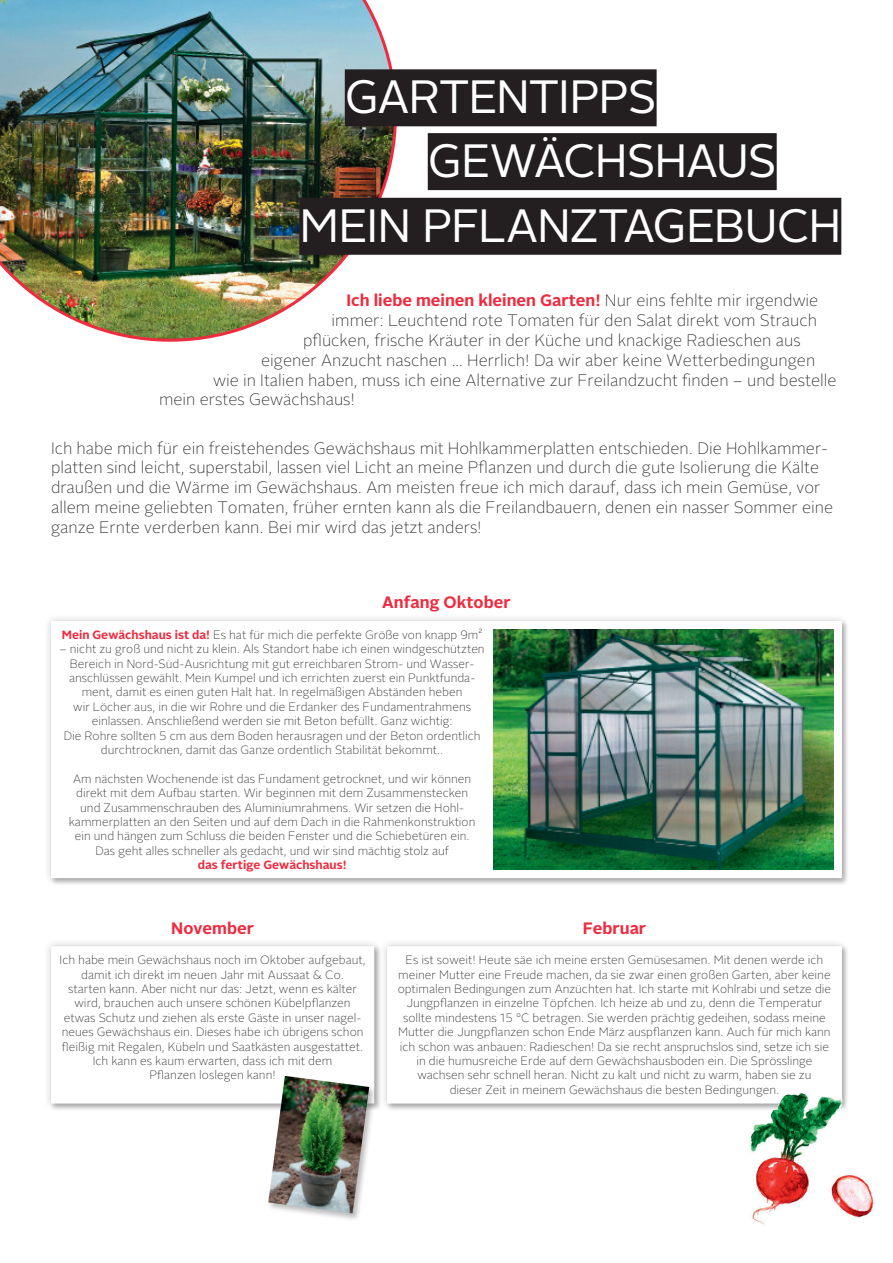
<style>
.page{position:relative;width:893px;height:1263px;background:#fff}
.page>*{position:absolute;margin:0;border:0;box-sizing:border-box;transform-origin:0 0}
.t1{font:46.65px "OTTO Sans";letter-spacing:-.025em;color:#fff}
.t2{font:100 16.5px/19.8px "OTTO Sans";color:#231f20}
.t3{font:700 16.5px "OTTO Sans";color:#ee2c3f}
.t4{font:100 12px/14.4px "OTTO Sans";color:#231f20;text-align:center}
.t5{font:700 12px "OTTO Sans";color:#ee2c3f}
.s1{font-weight:100;color:#231f20}
.s2{font-weight:700;color:#ee2c3f}
</style>
<div class="page">
<img style="left:0;top:0;width:397px;height:342px">
<div style="left:345px;top:69px;width:312px;height:57px;background:#231f20"></div>
<div style="left:428px;top:133px;width:349px;height:57px;background:#231f20"></div>
<div style="left:299px;top:198px;width:542px;height:57px;background:#231f20"></div>
<div style="left:43px;top:613px;width:807px;height:273px;background:#231f20;opacity:.2"></div>
<div style="left:51px;top:621px;width:791px;height:257px;background:#fff"></div>
<div style="left:43px;top:938px;width:339px;height:173px;background:#231f20;opacity:.2"></div>
<div style="left:51px;top:946px;width:323px;height:157px;background:#fff"></div>
<div style="left:379px;top:938px;width:471px;height:173px;background:#231f20;opacity:.2"></div>
<div style="left:387px;top:946px;width:455px;height:157px;background:#fff"></div>
<img style="left:493px;top:629px;width:340px;height:241px">
<img style="left:738px;top:1091px;width:136px;height:134px">
<div style="left:267px;top:1074px;width:111px;height:148px;background:#231f20;opacity:.3"></div>
<img style="left:268px;top:1076px;width:101px;height:137px">
<h1 class="t1" style="left:345px;top:69px;width:313px">GARTENTIPPS</h1>
<h1 class="t1" style="left:428px;top:132px;width:350px">GEWÄCHSHAUS</h1>
<h1 class="t1" style="left:299px;top:197px;width:543px">MEIN PFLANZTAGEBUCH</h1>
<h2 class="t3" style="left:347px;top:290px;width:473px">Ich liebe meinen kleinen Garten! <span class="s1">Nur eins fehlte mir irgendwie</span></h2>
<h2 class="t2" style="left:332px;top:310px;width:487px">immer: Leuchtend rote Tomaten für den Salat direkt vom Strauch</h2>
<h2 class="t2" style="left:303px;top:330px;width:499px">pflücken, frische Kräuter in der Küche und knackige Radieschen aus</h2>
<h2 class="t2" style="left:261px;top:350px;width:556px">eigener Anzucht naschen … Herrlich! Da wir aber keine Wetterbedingungen</h2>
<h2 class="t2" style="left:213px;top:370px;width:625px">wie in Italien haben, muss ich eine Alternative zur Freilandzucht finden – und bestelle</h2>
<h2 class="t2" style="left:159px;top:390px;width:198px">mein erstes Gewächshaus!</h2>
<p class="t2" style="left:51px;top:438px;width:784px">Ich habe mich für ein freistehendes Gewächshaus mit Hohlkammerplatten entschieden. Die Hohlkammer&shy;platten sind leicht, superstabil, lassen viel Licht an meine Pflanzen und durch die gute Isolierung die Kälte draußen und die Wärme im Gewächshaus. Am meisten freue ich mich darauf, dass ich mein Gemüse, vor allem meine geliebten Tomaten, früher ernten kann als die Freilandbauern, denen ein nasser Sommer eine ganze Ernte verderben kann. Bei mir wird das jetzt anders!</p>
<h2 class="t3" style="left:382px;top:592px;width:130px">Anfang Oktober</h2>
<p class="t4" style="left:62px;top:627px;width:422px"><span class="s2">Mein Gewächshaus ist da!</span> Es hat für mich die perfekte Größe von knapp 9m²</p>
<p class="t4" style="left:60px;top:642px;width:427px">– nicht zu groß und nicht zu klein. Als Standort habe ich einen windgeschützten Bereich in Nord-Süd-Ausrichtung mit gut erreichbaren Strom- und Wasser&shy;anschlüssen gewählt. Mein Kumpel und ich errichten zuerst ein Punktfunda&shy;ment, damit es einen guten Halt hat. In regelmäßigen Abständen heben<br>wir Löcher aus, in die wir Rohre und die Erdanker des Fundamentrahmens einlassen. Anschließend werden sie mit Beton befüllt. Ganz wichtig:<br>Die Rohre sollten 5 cm aus dem Boden herausragen und der Beton ordentlich durchtrocknen, damit das Ganze ordentlich Stabilität bekommt..</p>
<p class="t4" style="left:69px;top:771px;width:408px">Am nächsten Wochenende ist das Fundament getrocknet, und wir können direkt mit dem Aufbau starten. Wir beginnen mit dem Zusammenstecken und Zusammenschrauben des Aluminiumrahmens. Wir setzen die Hohl&shy;kammerplatten an den Seiten und auf dem Dach in die Rahmenkonstruktion ein und hängen zum Schluss die beiden Fenster und die Schiebetüren ein.<br>Das geht alles schneller als gedacht, und wir sind mächtig stolz auf</p>
<p class="t5" style="left:198px;top:857px;width:150px">das fertige Gewächshaus!</p>
<h2 class="t3" style="left:171px;top:917px;width:84px">November</h2>
<h2 class="t3" style="left:583px;top:917px;width:65px">Februar</h2>
<p class="t4" style="left:60px;top:952px;width:307px">Ich habe mein Gewächshaus noch im Oktober aufgebaut, damit ich direkt im neuen Jahr mit Aussaat &amp; Co.<br>starten kann. Aber nicht nur das: Jetzt, wenn es kälter wird, brauchen auch unsere schönen Kübelpflanzen etwas Schutz und ziehen als erste Gäste in unser nagel&shy;neues Gewächshaus ein. Dieses habe ich übrigens schon fleißig mit Regalen, Kübeln und Saatkästen ausgestattet.<br>Ich kann es kaum erwarten, dass ich mit dem<br>Pflanzen loslegen kann!</p>
<p class="t4" style="left:398px;top:952px;width:435px">Es ist soweit! Heute säe ich meine ersten Gemüsesamen. Mit denen werde ich meiner Mutter eine Freude machen, da sie zwar einen großen Garten, aber keine optimalen Bedingungen zum Anzüchten hat. Ich starte mit Kohlrabi und setze die Jungpflanzen in einzelne Töpfchen. Ich heize ab und zu, denn die Temperatur sollte mindestens 15 °C betragen. Sie werden prächtig gedeihen, sodass meine Mutter die Jungpflanzen schon Ende März auspflanzen kann. Auch für mich kann ich schon was anbauen: Radieschen! Da sie recht anspruchslos sind, setze ich sie in die humusreiche Erde auf dem Gewächshausboden ein. Die Sprösslinge wachsen sehr schnell heran. Nicht zu kalt und nicht zu warm, haben sie zu<br>dieser Zeit in meinem Gewächshaus die besten Bedingungen.</p>
</div>
